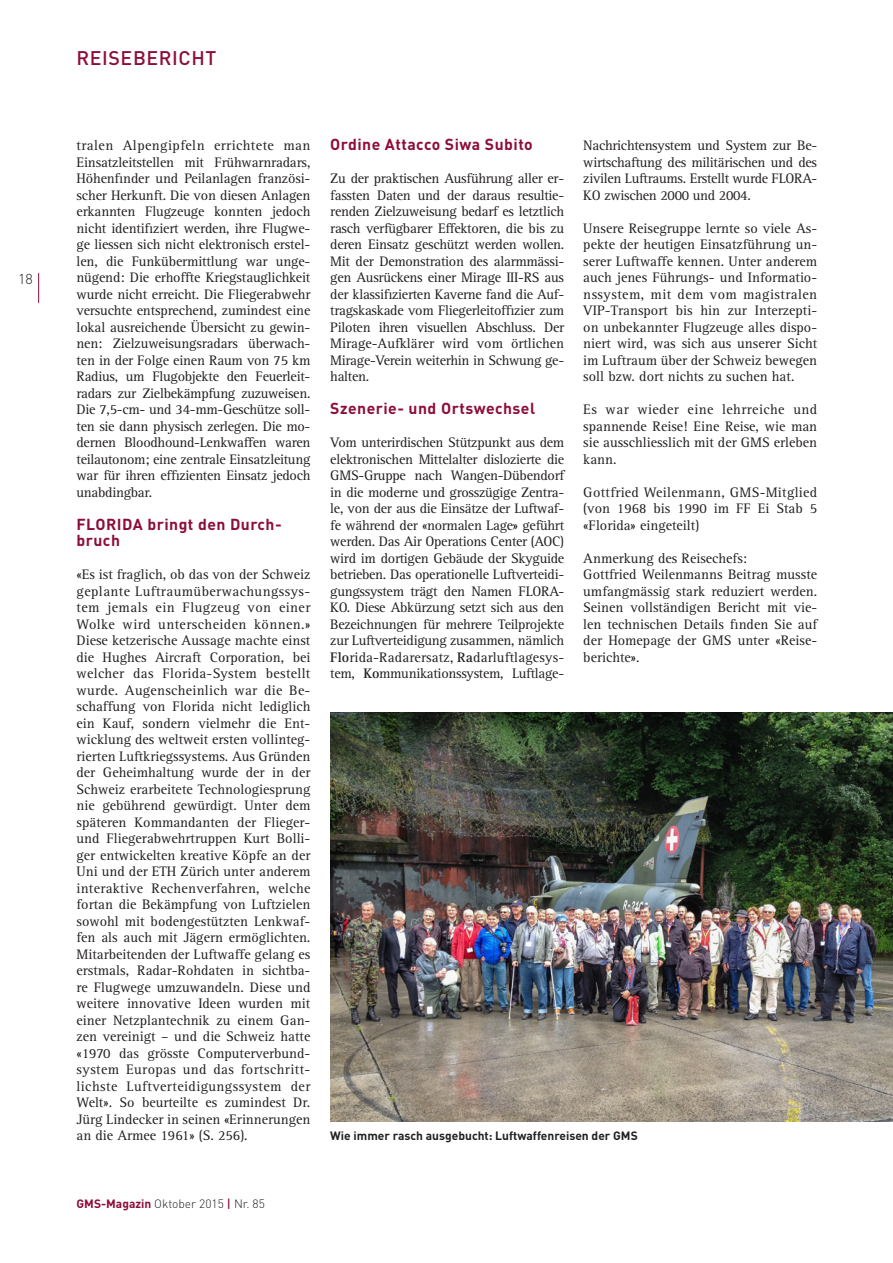
<style>
.page{position:relative;width:893px;height:1263px;background:#fff}
.page>*{position:absolute;margin:0;border:0;box-sizing:border-box;transform-origin:0 0}
.t1{font:500 19.5px "DIN";letter-spacing:.03em;color:#8d0d3a}
.t2{font:700 15.75px/16.5px "DIN";letter-spacing:.03em;color:#8d0d3a}
.t3{font:14.25px/16.5px "Rotis Serif";color:#231f20;text-align:justify}
.t4{font:300 14.25px "DIN";color:#231f20}
.t5{font:700 12px "DIN";color:#231f20}
.t6{font:300 12px "DIN";color:#231f20}
.s1{font-weight:700}
.s2{font-weight:700;color:#8d0d3a}
.s3{font-weight:500;color:#8d0d3a}
</style>
<div class="page">
<hr style="left:38px;top:273px;width:1px;height:30px;background:#8d0d3a">
<img style="left:330px;top:712px;width:563px;height:409px">
<p class="t4" style="left:18px;top:270px;width:16px">18</p>
<h1 class="t1" style="left:77px;top:45px;width:141px">REISEBERICHT</h1>
<p class="t3" style="left:77px;top:137px;width:235px">tralen Alpengipfeln errichtete man Einsatzleitstellen mit Frühwarnradars, Höhenfinder und Peilanlagen französi&shy;scher Herkunft. Die von diesen Anlagen erkannten Flugzeuge konnten jedoch nicht identifiziert werden, ihre Flugwe&shy;ge liessen sich nicht elektronisch erstel&shy;len, die Funkübermittlung war unge&shy;nügend: Die erhoffte Kriegstauglichkeit wurde nicht erreicht. Die Fliegerabwehr versuchte entsprechend, zumindest eine lokal ausreichende Übersicht zu gewin&shy;nen: Zielzuweisungsradars überwach&shy;ten in der Folge einen Raum von 75 km Radius, um Flugobjekte den Feuerleit&shy;radars zur Zielbekämpfung zuzuweisen.<br>Die 7,5-cm- und 34-mm-Geschütze soll&shy;ten sie dann physisch zerlegen. Die mo&shy;dernen Bloodhound-Lenkwaffen waren teilautonom; eine zentrale Einsatzleitung war für ihren effizienten Einsatz jedoch unabdingbar.</p>
<p class="t2" style="left:77px;top:515px;width:207px">FLORIDA bringt den Durch&shy;bruch</p>
<p class="t3" style="left:77px;top:566px;width:235px">«Es ist fraglich, ob das von der Schweiz geplante Luftraumüberwachungssys&shy;tem jemals ein Flugzeug von einer Wolke wird unterscheiden können.» Diese ketzerische Aussage machte einst die Hughes Aircraft Corporation, bei welcher das Florida-System bestellt wurde. Augenscheinlich war die Be&shy;schaffung von Florida nicht lediglich ein Kauf, sondern vielmehr die Ent&shy;wicklung des weltweit ersten vollinteg&shy;rierten Luftkriegssystems. Aus Gründen der Geheimhaltung wurde der in der Schweiz erarbeitete Technologiesprung nie gebührend gewürdigt. Unter dem späteren Kommandanten der Flieger&shy;und Fliegerabwehrtruppen Kurt Bolli&shy;ger entwickelten kreative Köpfe an der Uni und der ETH Zürich unter anderem interaktive Rechenverfahren, welche fortan die Bekämpfung von Luftzielen sowohl mit bodengestützten Lenkwaf&shy;fen als auch mit Jägern ermöglichten.<br>Mitarbeitenden der Luftwaffe gelang es erstmals, Radar-Rohdaten in sichtba&shy;re Flugwege umzuwandeln. Diese und weitere innovative Ideen wurden mit einer Netzplantechnik zu einem Gan&shy;zen vereinigt – und die Schweiz hatte «1970 das grösste Computerverbund&shy;system Europas und das fortschritt&shy;lichste Luftverteidigungssystem der Welt». So beurteilte es zumindest Dr.<br>Jürg Lindecker in seinen «Erinnerungen an die Armee 1961» (S. 256).</p>
<p class="t2" style="left:330px;top:135px;width:204px">Ordine Attacco Siwa Subito</p>
<p class="t3" style="left:330px;top:170px;width:235px">Zu der praktischen Ausführung aller er&shy;fassten Daten und der daraus resultie&shy;renden Zielzuweisung bedarf es letztlich rasch verfügbarer Effektoren, die bis zu deren Einsatz geschützt werden wollen.<br>Mit der Demonstration des alarmmässi&shy;gen Ausrückens einer Mirage III-RS aus der klassifizierten Kaverne fand die Auf&shy;tragskaskade vom Fliegerleitoffizier zum Piloten ihren visuellen Abschluss. Der Mirage-Aufklärer wird vom örtlichen Mirage-Verein weiterhin in Schwung ge&shy;halten.</p>
<p class="t2" style="left:330px;top:399px;width:206px">Szenerie- und Ortswechsel</p>
<p class="t3" style="left:330px;top:434px;width:235px">Vom unterirdischen Stützpunkt aus dem elektronischen Mittelalter dislozierte die GMS-Gruppe nach Wangen-Dübendorf in die moderne und grosszügige Zentra&shy;le, von der aus die Einsätze der Luftwaf&shy;fe während der «normalen Lage» geführt werden. Das Air Operations Center (AOC) wird im dortigen Gebäude der Skyguide betrieben. Das operationelle Luftverteidi&shy;gungssystem trägt den Namen FLORA-KO. Diese Abkürzung setzt sich aus den Bezeichnungen für mehrere Teilprojekte zur Luftverteidigung zusammen, nämlich <span class="s1">Flo</span>rida-Radarersatz, <span class="s1">Ra</span>darluftlagesys&shy;tem, <span class="s1">Ko</span>mmunikationssystem, Luftlage-</p>
<p class="t3" style="left:583px;top:137px;width:235px">Nachrichtensystem und System zur Be&shy;wirtschaftung des militärischen und des zivilen Luftraums. Erstellt wurde FLORA-KO zwischen 2000 und 2004.</p>
<p class="t3" style="left:583px;top:220px;width:235px">Unsere Reisegruppe lernte so viele As&shy;pekte der heutigen Einsatzführung un&shy;serer Luftwaffe kennen. Unter anderem auch jenes Führungs- und Informatio&shy;nssystem, mit dem vom magistralen VIP-Transport bis hin zur Interzepti&shy;on unbekannter Flugzeuge alles dispo&shy;niert wird, was sich aus unserer Sicht im Luftraum über der Schweiz bewegen soll bzw. dort nichts zu suchen hat.</p>
<p class="t3" style="left:583px;top:402px;width:235px">Es war wieder eine lehrreiche und spannende Reise! Eine Reise, wie man sie ausschliesslich mit der GMS erleben kann.</p>
<p class="t3" style="left:583px;top:484px;width:235px">Gottfried Weilenmann, GMS-Mitglied (von 1968 bis 1990 im FF Ei Stab 5 «Florida» eingeteilt)</p>
<p class="t3" style="left:583px;top:550px;width:235px;text-align:left">Anmerkung des Reisechefs:<br>Gottfried Weilenmanns Beitrag musste umfangmässig stark reduziert werden.<br>Seinen vollständigen Bericht mit vie&shy;len technischen Details finden Sie auf der Homepage der GMS unter «Reise&shy;berichte».</p>
<p class="t5" style="left:330px;top:1128px;width:309px">Wie immer rasch ausgebucht: Luftwaffenreisen der GMS</p>
<p class="t6" style="left:77px;top:1196px;width:190px"><span class="s2">GMS-Magazin</span> Oktober 2015 <span class="s3">|</span> Nr. 85</p>
</div>
